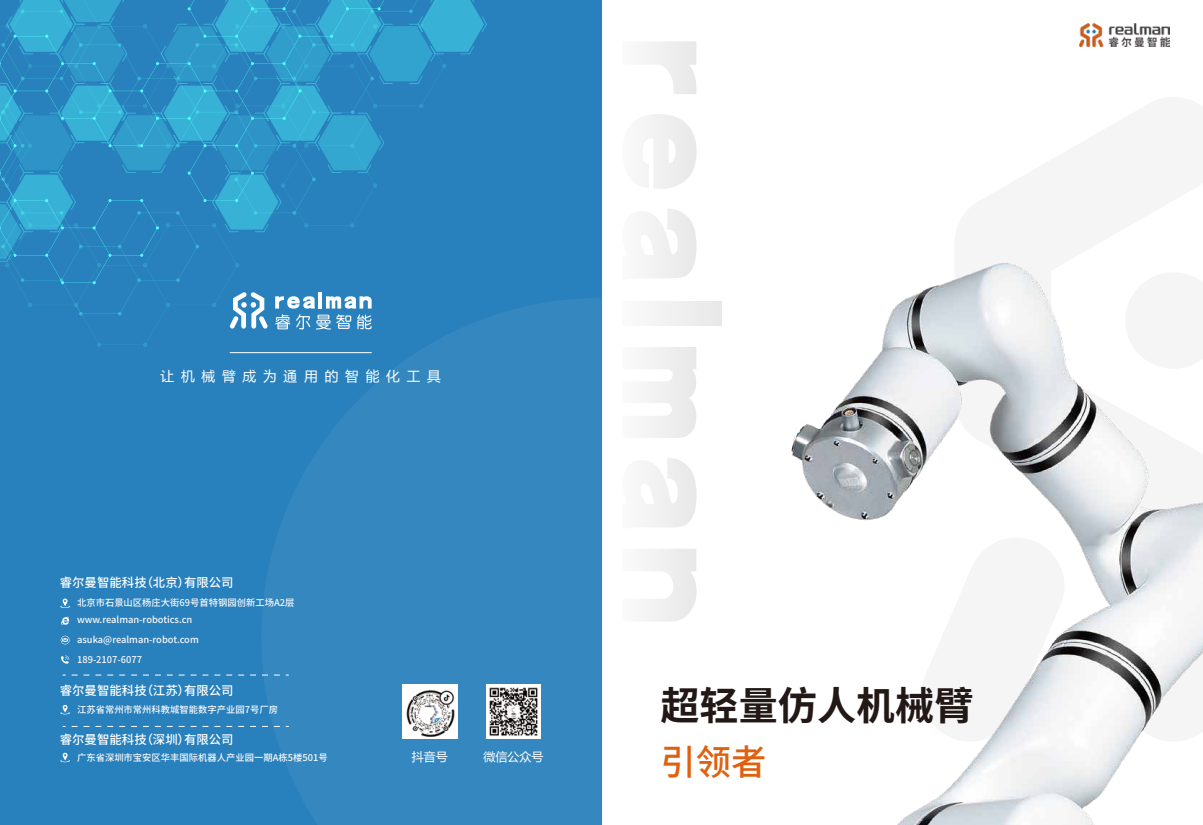
<style>
.page{position:relative;width:1203px;height:825px;background:#fff}
.page>*{position:absolute;margin:0;border:0;box-sizing:border-box;transform-origin:0 0}
.t1{font:700 39.1px "Source Han Sans CN";color:#221815}
.t2{font:500 35.4px "Source Han Sans CN";color:#df600e}
.t3{font:13.7px "Microsoft Ya Hei";letter-spacing:.5em;color:#fff}
.t4{font:500 12.4px "Source Han Sans CN";color:#fff}
.t5{font:12px "Microsoft Ya Hei";color:#fff}
.t6{font:500 9.3px/16.1px "Source Han Sans CN";color:#fafafa}
</style>
<div class="page">
<div style="left:0;top:0;width:601px;height:825px;background:#2880bc"></div>
<div style="left:262px;top:298px;width:339px;height:527px;background:#3487bf"></div>
<img style="left:791px;top:263px;width:411px;height:562px">
<img style="left:1079px;top:23px;width:90px;height:24px">
<svg style="left:262px;top:298px;width:322px;height:168px;fill:#3487bf"></svg>
<svg style="left:262px;top:0;width:228px;height:416px"></svg>
<svg style="left:0;top:0;width:396px;height:366px"></svg>
<svg style="left:229px;top:292px;width:39px;height:37px"></svg>
<hr style="left:318px;top:292px;width:4px;height:17px;background:#fdfdfd">
<svg style="left:275px;top:296px;width:96px;height:34px"></svg>
<hr style="left:230px;top:352px;width:141px;height:1px;background:#fff">
<svg style="left:60px;top:599px;width:10px;height:9px"></svg>
<svg style="left:61px;top:617px;width:8px;height:8px"></svg>
<svg style="left:61px;top:636px;width:8px;height:8px"></svg>
<svg style="left:61px;top:656px;width:8px;height:8px"></svg>
<svg style="left:60px;top:705px;width:10px;height:9px"></svg>
<svg style="left:60px;top:753px;width:10px;height:9px"></svg>
<svg style="left:72px;top:675px;width:217px;height:1px"></svg>
<svg style="left:72px;top:726px;width:217px;height:1px"></svg>
<svg style="left:645px;top:41px;width:51px;height:53px"></svg>
<svg style="left:645px;top:114px;width:51px;height:75px"></svg>
<svg style="left:645px;top:209px;width:51px;height:69px"></svg>
<div style="left:622px;top:301px;width:99px;height:24px;background:#f1f1f1"></div>
<svg style="left:645px;top:347px;width:51px;height:91px"></svg>
<svg style="left:645px;top:458px;width:51px;height:69px"></svg>
<svg style="left:645px;top:549px;width:51px;height:72px"></svg>
<img style="left:402px;top:684px;width:55px;height:55px">
<img style="left:486px;top:684px;width:55px;height:55px">
<h3 class="t3" style="left:160px;top:366px;width:282px">让机械臂成为通用的智能化工具</h3>
<h3 class="t4" style="left:60px;top:575px;width:175px">睿尔曼智能科技（北京）有限公司</h3>
<p class="t6" style="left:77px;top:595px;width:219px">北京市石景山区杨庄大街69号首特钢园创新工场A2层www.realman-robotics.cn</p>
<p class="t6" style="left:77px;top:629px;width:123px;line-height:19.9px">asuka@realman-robot.com<br>189-2107-6077</p>
<h3 class="t4" style="left:60px;top:683px;width:175px">睿尔曼智能科技（江苏）有限公司</h3>
<h3 class="t4" style="left:60px;top:733px;width:175px">睿尔曼智能科技（深圳）有限公司</h3>
<p class="t6" style="left:77px;top:702px;width:202px">江苏省常州市常州科教城智能数字产业园7号厂房</p>
<p class="t6" style="left:77px;top:750px;width:252px">广东省深圳市宝安区华丰国际机器人产业园一期A栋5楼501号</p>
<p class="t5" style="left:411px;top:748px;width:37px">抖音号</p>
<p class="t5" style="left:483px;top:748px;width:61px">微信公众号</p>
<h1 class="t1" style="left:660px;top:684px;width:314px">超轻量仿人机械臂</h1>
<h2 class="t2" style="left:660px;top:742px;width:108px">引领者</h2>
</div>
